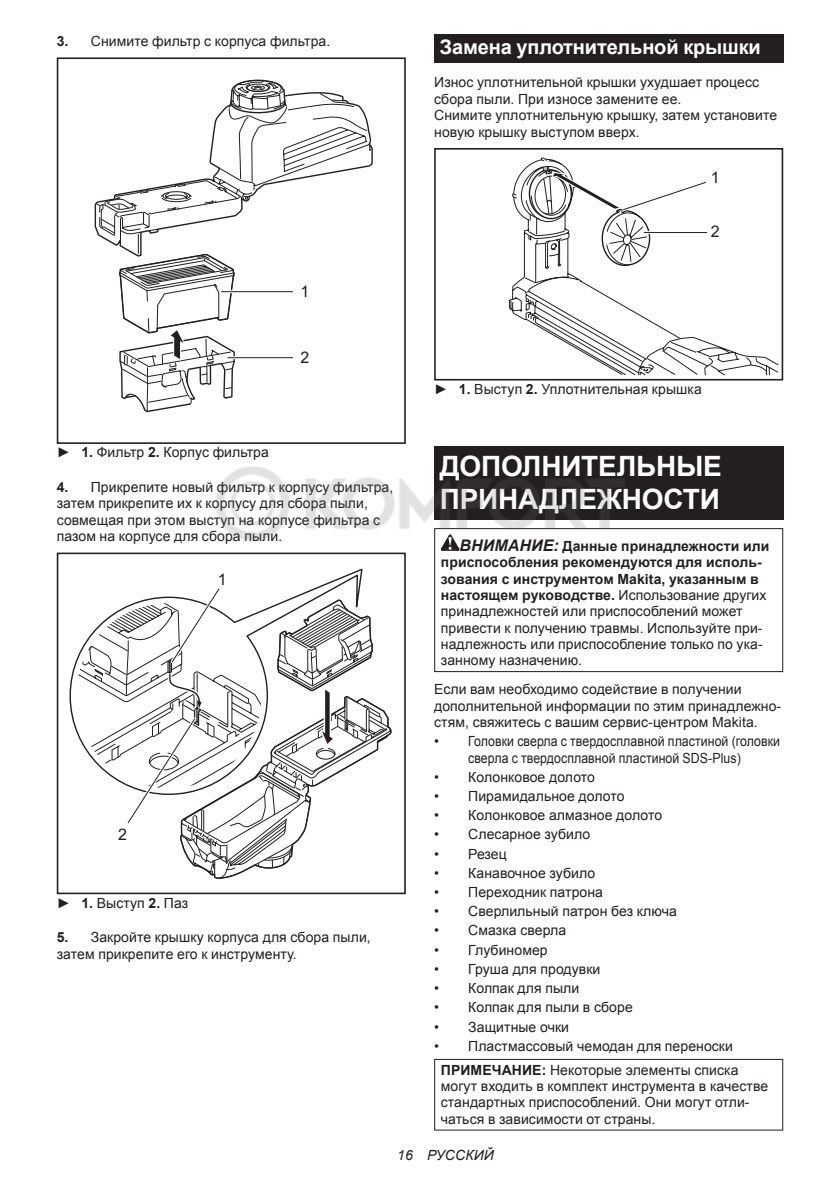
<style>
.page{position:relative;width:840px;height:1191px;background:#fff}
.page>*{position:absolute;margin:0;border:0;box-sizing:border-box;transform-origin:0 0}
.t1{font:700 28px/32.8px "Arial";letter-spacing:-.01em;color:#fff}
.t2{font:700 20px "Arial";letter-spacing:-.01em;color:#fff}
.t3{font:16px "Arial";color:#231f20}
.t4{font:14px/16.4px "Arial";letter-spacing:.005em;color:#231f20}
.t5{font:italic 14px "Arial";letter-spacing:.005em;color:#231f20}
.s1{font-weight:700}
.s2{font-weight:700;font-style:italic;font-size:16px}
</style>
<div class="page">
<svg style="left:96px;top:79px;width:275px;height:334px"></svg>
<div style="left:57px;top:57px;width:348px;height:387px;border:2px solid #231f20"></div>
<hr style="left:221px;top:290px;width:71px;height:3px;background:#fff">
<hr style="left:221px;top:291px;width:71px;height:1px;background:#231f20">
<hr style="left:228px;top:356px;width:60px;height:3px;background:#fff">
<hr style="left:228px;top:357px;width:64px;height:1px;background:#231f20">
<svg style="left:69px;top:568px;width:294px;height:163px"></svg>
<div style="left:57px;top:552px;width:348px;height:342px;border:2px solid #231f20"></div>
<svg style="left:76px;top:584px;width:316px;height:310px"></svg>
<div style="left:434px;top:34px;width:348px;height:29px;background:#231f20"></div>
<div style="left:434px;top:148px;width:348px;height:232px;border:2px solid #231f20"></div>
<svg style="left:508px;top:148px;width:270px;height:228px"></svg>
<div style="left:434px;top:446px;width:348px;height:74px;background:#231f20"></div>
<svg style="left:440px;top:549px;width:19px;height:2px"></svg>
<div style="left:434px;top:528px;width:348px;height:144px;border:1px solid #231f20"></div>
<div style="left:434px;top:1059px;width:348px;height:71px;border:1px solid #231f20"></div>
<img style="left:216px;top:467px;width:413px;height:82px">
<p class="t4" style="left:57px;top:33px;width:275px"><span class="s1">3.</span> Снимите фильтр с корпуса фильтра.</p>
<p class="t3" style="left:300px;top:282px;width:10px">1</p>
<p class="t3" style="left:300px;top:348px;width:10px">2</p>
<p class="t4" style="left:57px;top:444px;width:213px">► <span class="s1">1.</span> Фильтр <span class="s1">2.</span> Корпус фильтра</p>
<p class="t4" style="left:57px;top:479px;width:338px"><span class="s1">4.</span> Прикрепите новый фильтр к корпусу фильтра, затем прикрепите их к корпусу для сбора пыли, совмещая при этом выступ на корпусе фильтра с пазом на корпусе для сбора пыли.</p>
<p class="t3" style="left:218px;top:570px;width:10px">1</p>
<p class="t3" style="left:118px;top:824px;width:10px">2</p>
<p class="t4" style="left:57px;top:894px;width:133px">► <span class="s1">1.</span> Выступ <span class="s1">2.</span> Паз</p>
<p class="t4" style="left:57px;top:929px;width:315px"><span class="s1">5.</span> Закройте крышку корпуса для сбора пыли, затем прикрепите его к инструменту.</p>
<h2 class="t2" style="left:439px;top:34px;width:322px">Замена уплотнительной крышки</h2>
<p class="t4" style="left:434px;top:74px;width:344px">Износ уплотнительной крышки ухудшает процесс сбора пыли. При износе замените ее.<br>Снимите уплотнительную крышку, затем установите новую крышку выступом вверх.</p>
<p class="t3" style="left:710px;top:168px;width:10px">1</p>
<p class="t3" style="left:710px;top:222px;width:10px">2</p>
<p class="t4" style="left:434px;top:381px;width:269px">► <span class="s1">1.</span> Выступ <span class="s1">2.</span> Уплотнительная крышка</p>
<h1 class="t1" style="left:439px;top:450px;width:283px">ДОПОЛНИТЕЛЬНЫЕ<br>ПРИНАДЛЕЖНОСТИ</h1>
<p class="t4" style="left:440px;top:538px;width:330px;text-indent:19px"><span class="s2">ВНИМАНИЕ:</span> <span class="s1">Данные принадлежности или приспособления рекомендуются для исполь&shy;зования с инструментом Makita, указанным в настоящем руководстве.</span> Использование других принадлежностей или приспособлений может привести к получению травмы. Используйте при&shy;надлежность или приспособление только по ука&shy;занному назначению.</p>
<p class="t4" style="left:434px;top:681px;width:348px">Если вам необходимо содействие в получении дополнительной информации по этим принадлежно&shy;стям, свяжитесь с вашим сервис-центром Makita.</p>
<p class="t4" style="left:434px;top:734px;width:347px;text-align:center">• Головки сверла с твердосплавной пластиной (головки сверла с твердосплавной пластиной SDS-Plus)</p>
<p class="t4" style="left:434px;top:769px;width:162px">• Колонковое долото</p>
<p class="t4" style="left:434px;top:788px;width:192px">• Пирамидальное долото</p>
<p class="t4" style="left:434px;top:807px;width:229px">• Колонковое алмазное долото</p>
<p class="t4" style="left:434px;top:826px;width:158px">• Слесарное зубило</p>
<p class="t4" style="left:434px;top:845px;width:74px">• Резец</p>
<p class="t4" style="left:434px;top:865px;width:162px">• Канавочное зубило</p>
<p class="t4" style="left:434px;top:884px;width:170px">• Переходник патрона</p>
<p class="t4" style="left:434px;top:903px;width:244px">• Сверлильный патрон без ключа</p>
<p class="t4" style="left:434px;top:922px;width:133px">• Смазка сверла</p>
<p class="t4" style="left:434px;top:941px;width:115px">• Глубиномер</p>
<p class="t4" style="left:434px;top:961px;width:168px">• Груша для продувки</p>
<p class="t4" style="left:434px;top:980px;width:146px">• Колпак для пыли</p>
<p class="t4" style="left:434px;top:999px;width:200px">• Колпак для пыли в сборе</p>
<p class="t4" style="left:434px;top:1018px;width:136px">• Защитные очки</p>
<p class="t4" style="left:434px;top:1034px;width:306px;line-height:23.8px;text-align:center">• Пластмассовый чемодан для переноски<br><span class="s1">ПРИМЕЧАНИЕ:</span> Некоторые элементы списка</p>
<p class="t4" style="left:440px;top:1078px;width:328px">могут входить в комплект инструмента в качестве стандартных приспособлений. Они могут отли&shy;чаться в зависимости от страны.</p>
<p class="t5" style="left:397px;top:1147px;width:98px">16 РУССКИЙ</p>
</div>
